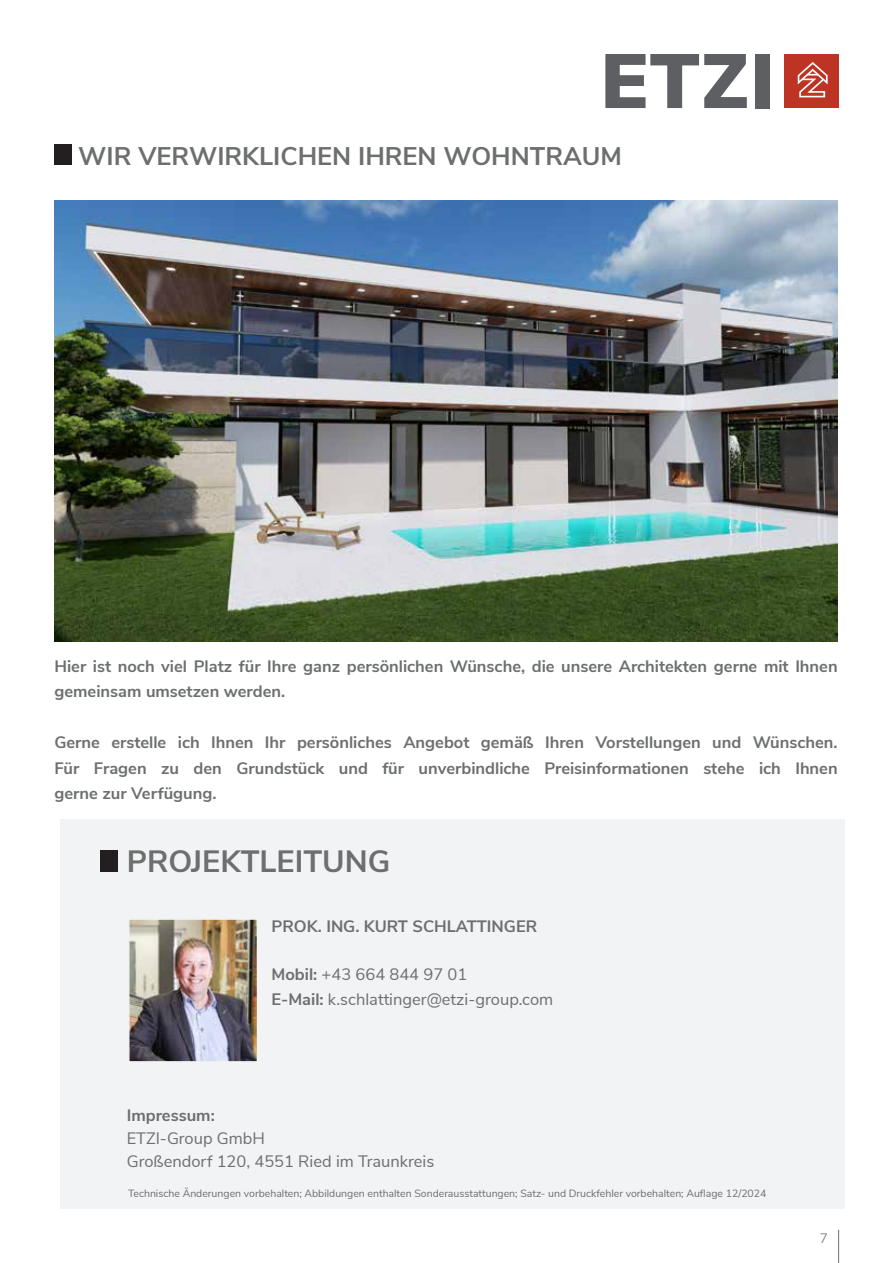
<style>
.page{position:relative;width:893px;height:1263px;background:#fff}
.page>*{position:absolute;margin:0;border:0;box-sizing:border-box;transform-origin:0 0}
.t1{font:700 30.75px "Nunito Sans";color:#6d6f6f}
.t2{font:700 25.5px "Nunito Sans";color:#6d6f6f}
.t3{font:700 16.5px/25.5px "Nunito Sans";color:#6d6f6f}
.t4{font:16.5px/25.5px "Nunito Sans";color:#6d6f6f}
.t5{font:300 13.5px "Nunito Sans";color:#636969}
.t6{font:10.5px "Nunito Sans";color:#6d6f6f}
.s1{font-weight:700}
</style>
<div class="page">
<hr style="left:838px;top:1230px;width:1px;height:33px;background:#6d6f6f">
<div style="left:785px;top:54px;width:54px;height:54px;background:#bd3425"></div>
<svg style="left:797px;top:62px;width:31px;height:36px"></svg>
<svg style="left:605px;top:54px;width:142px;height:54px"></svg>
<div style="left:755px;top:54px;width:14px;height:54px;background:#5d5f62"></div>
<div style="left:60px;top:820px;width:785px;height:389px;background:#f2f3f4"></div>
<div style="left:100px;top:850px;width:17px;height:22px;background:#231f20"></div>
<div style="left:54px;top:145px;width:17px;height:20px;background:#231f20"></div>
<img style="left:131px;top:921px;width:124px;height:138px">
<div style="left:128px;top:918px;width:130px;height:144px;border:2px solid #f3f3f1"></div>
<img style="left:54px;top:201px;width:784px;height:441px">
<h2 class="t2" style="left:78px;top:137px;width:545px">WIR VERWIRKLICHEN IHREN WOHNTRAUM</h2>
<p class="t3" style="left:54px;top:652px;width:785px">Hier ist noch viel Platz für Ihre ganz persönlichen Wünsche, die unsere Architekten gerne mit Ihnen gemeinsam umsetzen werden.</p>
<p class="t3" style="left:54px;top:729px;width:785px;text-align:justify">Gerne erstelle ich Ihnen Ihr persönliches Angebot gemäß Ihren Vorstellungen und Wünschen.<br>Für Fragen zu den Grundstück und für unverbindliche Preisinformationen stehe ich Ihnen gerne zur Verfügung.</p>
<h1 class="t1" style="left:127px;top:839px;width:265px">PROJEKTLEITUNG</h1>
<p class="t3" style="left:272px;top:913px;width:267px">PROK. ING. KURT SCHLATTINGER</p>
<p class="t4" style="left:272px;top:960px;width:283px"><span class="s1">Mobil:</span> +43 664 844 97 01<br><span class="s1">E-Mail:</span> k.schlattinger@etzi-group.com</p>
<p class="t3" style="left:127px;top:1102px;width:89px">Impressum:</p>
<p class="t4" style="left:127px;top:1126px;width:309px;line-height:22.5px">ETZI-Group GmbH<br>Großendorf 120, 4551 Ried im Traunkreis</p>
<p class="t6" style="left:128px;top:1186px;width:640px">Technische Änderungen vorbehalten; Abbildungen enthalten Sonderausstattungen; Satz- und Druckfehler vorbehalten; Auflage 12/2024</p>
<p class="t5" style="left:820px;top:1229px;width:10px">7</p>
</div>
